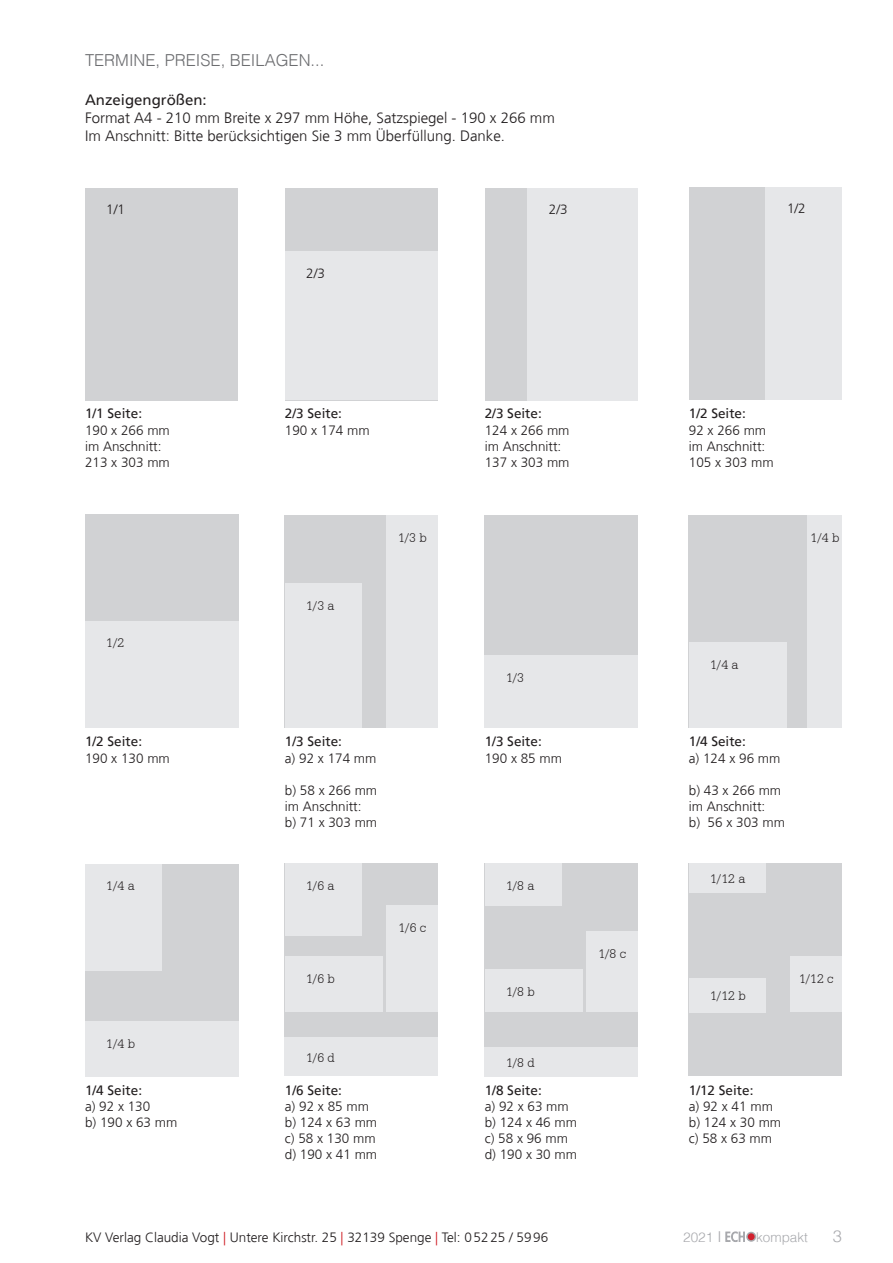
<style>
.page{position:relative;width:893px;height:1263px;background:#fff}
.page>*{position:absolute;margin:0;border:0;box-sizing:border-box;transform-origin:0 0}
.t1{font:300 16.5px "Helvetica LT";color:#6c6d70}
.t2{font:300 16.5px "Helvetica LT";color:#a8a9ad}
.t3{font:300 15px/18px "Frutiger";color:#231f20}
.t4{font:15px "Frutiger";color:#231f20}
.t5{font:300 13.5px/16.2px "Frutiger";color:#231f20}
.t6{font:13.5px "Frutiger";color:#231f20}
.t7{font:300 13.5px "Serifa BT";color:#231f20}
.t8{font:300 13.5px "Helvetica LT";color:#a8a9ad}
.s1{color:#d1232a}
.s2{font-size:15px}
</style>
<div class="page">
<div style="left:85px;top:514px;width:153px;height:213px;background:#d1d2d4"></div>
<div style="left:285px;top:515px;width:153px;height:213px;background:#d1d2d4"></div>
<div style="left:485px;top:515px;width:153px;height:213px;background:#d1d2d4"></div>
<div style="left:689px;top:515px;width:153px;height:213px;background:#d1d2d4"></div>
<div style="left:85px;top:621px;width:153px;height:106px;background:#e6e7e9"></div>
<div style="left:387px;top:515px;width:51px;height:213px;background:#e6e7e9"></div>
<div style="left:485px;top:655px;width:153px;height:73px;background:#e6e7e9"></div>
<div style="left:285px;top:583px;width:76px;height:145px;background:#e6e7e9"></div>
<div style="left:808px;top:515px;width:34px;height:213px;background:#e6e7e9"></div>
<div style="left:689px;top:643px;width:98px;height:85px;background:#e6e7e9"></div>
<div style="left:85px;top:188px;width:153px;height:212px;background:#d1d2d4"></div>
<div style="left:285px;top:188px;width:153px;height:212px;background:#d1d2d4"></div>
<div style="left:485px;top:188px;width:152px;height:212px;background:#d1d2d4"></div>
<div style="left:689px;top:187px;width:153px;height:212px;background:#d1d2d4"></div>
<div style="left:766px;top:187px;width:76px;height:212px;background:#e6e7e9"></div>
<div style="left:285px;top:252px;width:153px;height:148px;background:#e6e7e9"></div>
<div style="left:528px;top:188px;width:110px;height:212px;background:#e6e7e9"></div>
<div style="left:85px;top:864px;width:153px;height:212px;background:#d1d2d4"></div>
<div style="left:285px;top:863px;width:153px;height:213px;background:#d1d2d4"></div>
<div style="left:485px;top:863px;width:153px;height:213px;background:#d1d2d4"></div>
<div style="left:689px;top:863px;width:153px;height:213px;background:#d1d2d4"></div>
<div style="left:387px;top:906px;width:51px;height:106px;background:#e6e7e9"></div>
<div style="left:285px;top:863px;width:76px;height:72px;background:#e6e7e9"></div>
<div style="left:285px;top:1037px;width:153px;height:39px;background:#e6e7e9"></div>
<div style="left:285px;top:957px;width:98px;height:55px;background:#e6e7e9"></div>
<div style="left:485px;top:969px;width:98px;height:43px;background:#e6e7e9"></div>
<div style="left:587px;top:931px;width:51px;height:81px;background:#e6e7e9"></div>
<div style="left:689px;top:978px;width:76px;height:34px;background:#e6e7e9"></div>
<div style="left:791px;top:957px;width:51px;height:55px;background:#e6e7e9"></div>
<div style="left:85px;top:1021px;width:153px;height:55px;background:#e6e7e9"></div>
<div style="left:85px;top:864px;width:77px;height:106px;background:#e6e7e9"></div>
<div style="left:485px;top:863px;width:76px;height:43px;background:#e6e7e9"></div>
<div style="left:689px;top:863px;width:76px;height:30px;background:#e6e7e9"></div>
<div style="left:485px;top:1047px;width:153px;height:29px;background:#e6e7e9"></div>
<svg style="left:726px;top:1232px;width:19px;height:10px"></svg>
<svg style="left:746px;top:1232px;width:10px;height:10px"></svg>
<div style="left:748px;top:1233px;width:7px;height:7px;background:#d11f2d;border-radius:50%"></div>
<p class="t1" style="left:85px;top:50px;width:241px">TERMINE, PREISE, BEILAGEN...</p>
<p class="t4" style="left:85px;top:91px;width:123px">Anzeigengrößen:</p>
<p class="t3" style="left:85px;top:109px;width:471px">Format A4 - 210 mm Breite x 297 mm Höhe, Satzspiegel - 190 x 266 mm<br>Im Anschnitt: Bitte berücksichtigen Sie 3 mm Überfüllung. Danke.</p>
<p class="t5" style="left:106px;top:202px;width:20px">1/1</p>
<p class="t5" style="left:787px;top:201px;width:20px">1/2</p>
<p class="t5" style="left:549px;top:202px;width:20px">2/3</p>
<p class="t5" style="left:306px;top:265px;width:20px">2/3</p>
<p class="t6" style="left:85px;top:406px;width:59px">1/1 Seite:</p>
<p class="t5" style="left:85px;top:422px;width:86px">190 x 266 mm im Anschnitt:<br>213 x 303 mm</p>
<p class="t6" style="left:285px;top:406px;width:59px">2/3 Seite:</p>
<p class="t5" style="left:285px;top:422px;width:86px">190 x 174 mm</p>
<p class="t6" style="left:485px;top:406px;width:59px">2/3 Seite:</p>
<p class="t5" style="left:485px;top:422px;width:86px">124 x 266 mm im Anschnitt:<br>137 x 303 mm</p>
<p class="t7" style="left:106px;top:635px;width:20px">1/2</p>
<p class="t6" style="left:85px;top:734px;width:59px">1/2 Seite:</p>
<p class="t5" style="left:85px;top:750px;width:86px">190 x 130 mm</p>
<p class="t7" style="left:306px;top:597px;width:30px">1/3 a</p>
<p class="t7" style="left:398px;top:529px;width:30px">1/3 b</p>
<p class="t6" style="left:285px;top:734px;width:59px">1/3 Seite:</p>
<p class="t5" style="left:285px;top:750px;width:93px">a) 92 x 174 mm</p>
<p class="t5" style="left:285px;top:782px;width:94px">b) 58 x 266 mm im Anschnitt:<br>b) 71 x 303 mm</p>
<p class="t7" style="left:506px;top:670px;width:20px">1/3</p>
<p class="t6" style="left:485px;top:734px;width:59px">1/3 Seite:</p>
<p class="t5" style="left:485px;top:750px;width:79px">190 x 85 mm</p>
<p class="t7" style="left:106px;top:878px;width:30px">1/4 a</p>
<p class="t7" style="left:506px;top:877px;width:30px">1/8 a</p>
<p class="t7" style="left:306px;top:877px;width:30px">1/6 a</p>
<p class="t7" style="left:106px;top:1035px;width:30px">1/4 b</p>
<p class="t6" style="left:85px;top:1082px;width:59px">1/4 Seite:</p>
<p class="t5" style="left:85px;top:1098px;width:94px">a) 92 x 130<br>b) 190 x 63 mm</p>
<p class="t7" style="left:306px;top:971px;width:30px">1/6 b</p>
<p class="t7" style="left:398px;top:920px;width:29px">1/6 c</p>
<p class="t7" style="left:306px;top:1050px;width:30px">1/6 d</p>
<p class="t6" style="left:285px;top:1082px;width:59px">1/6 Seite:</p>
<p class="t5" style="left:285px;top:1098px;width:94px">a) 92 x 85 mm b) 124 x 63 mm c) 58 x 130 mm d) 190 x 41 mm</p>
<p class="t7" style="left:506px;top:984px;width:30px">1/8 b</p>
<p class="t7" style="left:506px;top:1054px;width:30px">1/8 d</p>
<p class="t6" style="left:485px;top:1082px;width:59px">1/8 Seite:</p>
<p class="t5" style="left:485px;top:1098px;width:94px">a) 92 x 63 mm b) 124 x 46 mm c) 58 x 96 mm d) 190 x 30 mm</p>
<p class="t7" style="left:598px;top:945px;width:29px">1/8 c</p>
<p class="t5" style="left:85px;top:1229px;width:465px">KV Verlag Claudia Vogt <span class="s1">|</span> Untere Kirchstr. 25 <span class="s1">|</span> 32139 Spenge <span class="s1">|</span> Tel: 05225 / 5996</p>
<p class="t6" style="left:689px;top:406px;width:59px">1/2 Seite:</p>
<p class="t5" style="left:689px;top:422px;width:86px">92 x 266 mm im Anschnitt:<br>105 x 303 mm</p>
<p class="t7" style="left:811px;top:529px;width:30px">1/4 b</p>
<p class="t7" style="left:710px;top:657px;width:30px">1/4 a</p>
<p class="t6" style="left:689px;top:734px;width:59px">1/4 Seite:</p>
<p class="t5" style="left:689px;top:750px;width:93px">a) 124 x 96 mm</p>
<p class="t5" style="left:689px;top:782px;width:98px">b) 43 x 266 mm im Anschnitt:<br>b) 56 x 303 mm</p>
<p class="t7" style="left:710px;top:871px;width:37px">1/12 a</p>
<p class="t7" style="left:710px;top:988px;width:37px">1/12 b</p>
<p class="t7" style="left:799px;top:971px;width:36px">1/12 c</p>
<p class="t6" style="left:689px;top:1082px;width:66px">1/12 Seite:</p>
<p class="t5" style="left:689px;top:1098px;width:94px">a) 92 x 41 mm b) 124 x 30 mm c) 58 x 63 mm</p>
<p class="t8" style="left:683px;top:1228px;width:40px">2021 <span class="s2">I</span></p>
<p class="t8" style="left:756px;top:1228px;width:53px">kompakt</p>
<p class="t2" style="left:833px;top:1225px;width:11px">3</p>
</div>
